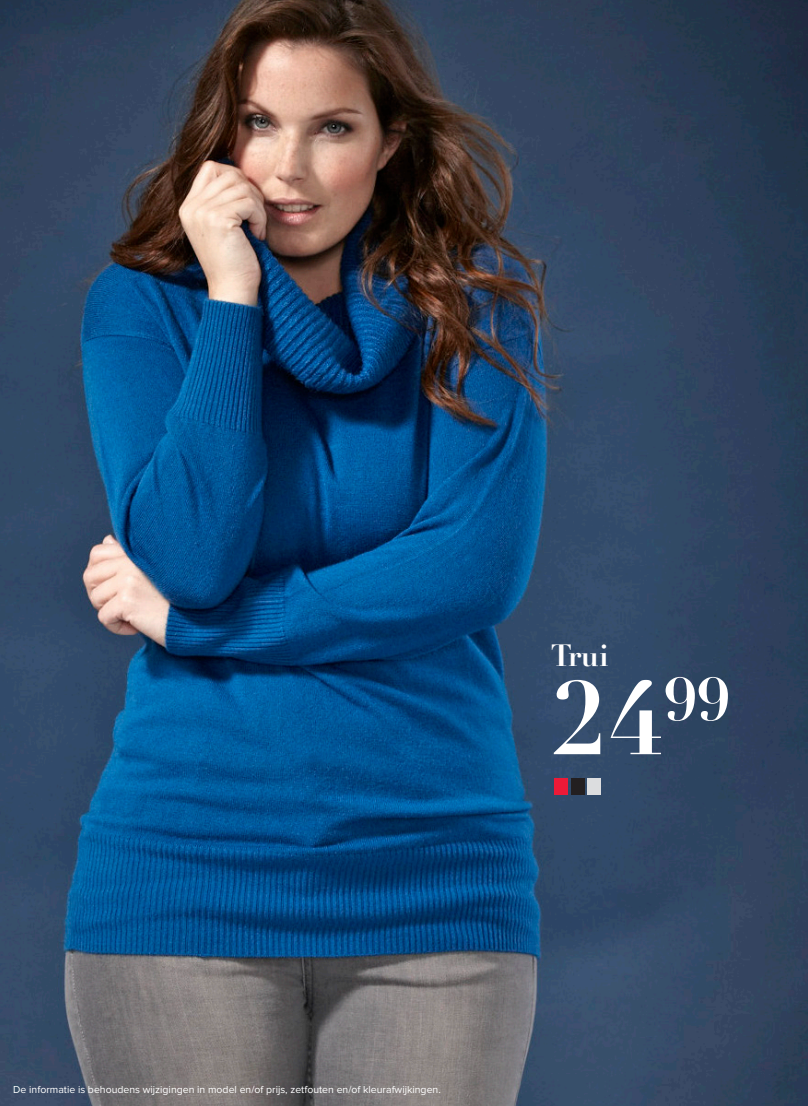
<style>
.page{position:relative;width:808px;height:1106px;background:#fff}
.page>*{position:absolute;margin:0;border:0;box-sizing:border-box;transform-origin:0 0}
.t1{font:700 102px "Didot";color:#fff}
.t2{font:700 30px "Didot";color:#fff}
.t3{font:10.5px "Proxima Nova";color:#fff}
</style>
<div class="page">
<img style="left:0;top:0;width:808px;height:1106px">
<div style="left:554px;top:778px;width:14px;height:16px;background:#ed1a37"></div>
<div style="left:571px;top:778px;width:14px;height:16px;background:#231f20"></div>
<div style="left:587px;top:778px;width:14px;height:16px;background:#dcdddf"></div>
<p class="t2" style="left:551px;top:636px;width:60px">Trui</p>
<p class="t1" style="left:551px;top:655px;width:181px">24<sup>99</sup></p>
<p class="t3" style="left:13px;top:1084px;width:429px">De informatie is behoudens wijzigingen in model en/of prijs, zetfouten en/of kleurafwijkingen.</p>
</div>
